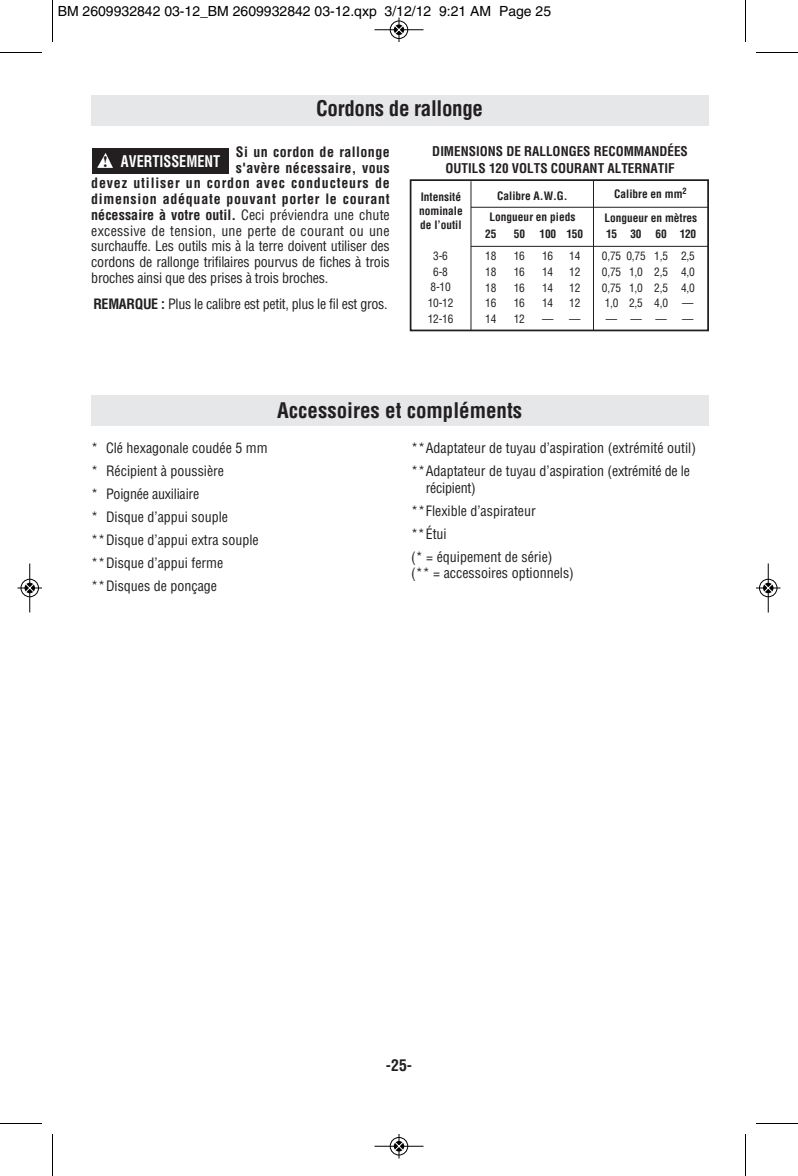
<style>
.page{position:relative;width:798px;height:1176px;background:#fff}
.page>*{position:absolute;margin:0;border:0;box-sizing:border-box;transform-origin:0 0}
.t1{font:700 condensed 21px "Helvetica";color:#231f20}
.t2{font:700 condensed 15.75px "Helvetica";color:#fff;scale:.9 1}
.t3{font:700 condensed 15.75px "Helvetica";color:#231f20}
.t4{font:condensed 14px/22.9px "Helvetica";color:#231f20}
.t5{font:700 condensed 14px "Helvetica";letter-spacing:.05em;color:#231f20}
.t6{font:14px "Helvetica";color:#000}
.t7{font:condensed 14px "Helvetica";letter-spacing:-.02em;color:#231f20}
.t8{font:700 condensed 14px "Helvetica";letter-spacing:.005em;color:#231f20}
.t9{font:700 condensed 14px "Helvetica";letter-spacing:.03em;color:#231f20}
.t10{font:condensed 14px "Helvetica";letter-spacing:.02em;color:#231f20}
.t11{font:700 condensed 13.12px/16.8px "Helvetica";color:#231f20;text-align:center}
.t12{font:condensed 11.38px/15.8px "Helvetica";letter-spacing:-.02em;color:#231f20;text-align:center}
.t13{font:700 condensed 11.38px/14px "Helvetica";color:#231f20}
.s1{font-weight:400}
.s2{font-weight:700}
.s3{font-family:"Times";font-stretch:normal;color:#231f20}
</style>
<div class="page">
<div style="left:92px;top:148px;width:137px;height:25px;background:#231f20"></div>
<svg style="left:97px;top:153px;width:16px;height:15px"></svg>
<div style="left:410px;top:179px;width:299px;height:152px;border:2px solid #231f20"></div>
<hr style="left:471px;top:207px;width:238px;height:1px;background:#231f20">
<hr style="left:471px;top:246px;width:238px;height:1px;background:#231f20">
<hr style="left:471px;top:181px;width:1px;height:149px;background:#231f20">
<hr style="left:593px;top:181px;width:1px;height:149px;background:#231f20">
<div style="left:91px;top:95px;width:617px;height:31px;background:#e6e7e9"></div>
<div style="left:91px;top:395px;width:618px;height:31px;background:#e6e7e9"></div>
<hr style="left:52px;top:0;width:1px;height:42px;background:#000">
<hr style="left:0;top:52px;width:42px;height:1px;background:#000">
<hr style="left:745px;top:0;width:1px;height:42px;background:#000">
<hr style="left:756px;top:52px;width:42px;height:1px;background:#000">
<hr style="left:52px;top:1134px;width:1px;height:42px;background:#000">
<hr style="left:0;top:1123px;width:42px;height:1px;background:#000">
<hr style="left:745px;top:1134px;width:1px;height:42px;background:#000">
<hr style="left:756px;top:1123px;width:42px;height:1px;background:#000">
<div style="left:390px;top:20px;width:18px;height:19px;border:1px solid #fff;border-radius:50%"></div>
<hr style="left:374px;top:29px;width:50px;height:1px;background:#000">
<div style="left:390px;top:21px;width:18px;height:18px;border:1px solid #000;border-radius:50%"></div>
<svg style="left:395px;top:18px;width:8px;height:24px"></svg>
<div style="left:390px;top:1137px;width:18px;height:19px;border:1px solid #fff;border-radius:50%"></div>
<hr style="left:374px;top:1146px;width:50px;height:1px;background:#000">
<div style="left:390px;top:1137px;width:18px;height:18px;border:1px solid #000;border-radius:50%"></div>
<svg style="left:395px;top:1134px;width:8px;height:24px"></svg>
<div style="left:20px;top:579px;width:19px;height:18px;border:1px solid #fff;border-radius:50%"></div>
<hr style="left:29px;top:564px;width:1px;height:48px;background:#000">
<div style="left:21px;top:579px;width:18px;height:18px;border:1px solid #000;border-radius:50%"></div>
<svg style="left:18px;top:584px;width:24px;height:8px"></svg>
<div style="left:759px;top:579px;width:19px;height:18px;border:1px solid #fff;border-radius:50%"></div>
<hr style="left:768px;top:564px;width:1px;height:48px;background:#000">
<div style="left:759px;top:579px;width:18px;height:18px;border:1px solid #000;border-radius:50%"></div>
<svg style="left:756px;top:584px;width:24px;height:8px"></svg>
<p class="t6" style="left:58px;top:6px;width:495px">BM 2609932842 03-12_BM 2609932842 03-12.qxp 3/12/12 9:21 AM Page 25</p>
<h1 class="t1" style="left:316px;top:97px;width:168px">Cordons de rallonge</h1>
<p class="t9" style="left:236px;top:144px;width:155px">Si un cordon de rallonge</p>
<p class="t9" style="left:236px;top:160px;width:155px">s'avère nécessaire, vous</p>
<p class="t5" style="left:91px;top:175px;width:300px">devez utiliser un cordon avec conducteurs de</p>
<p class="t5" style="left:91px;top:191px;width:300px">dimension adéquate pouvant porter le courant</p>
<p class="t8" style="left:91px;top:207px;width:300px">nécessaire à votre outil. <span class="s1">Ceci préviendra une chute</span></p>
<p class="t10" style="left:91px;top:223px;width:300px">excessive de tension, une perte de courant ou une</p>
<p class="t4" style="left:91px;top:235px;width:300px">surchauffe. Les outils mis à la terre doivent utiliser des</p>
<p class="t4" style="left:91px;top:251px;width:300px">cordons de rallonge trifilaires pourvus de fiches à trois</p>
<p class="t4" style="left:91px;top:267px;width:239px">broches ainsi que des prises à trois broches.</p>
<p class="t7" style="left:93px;top:296px;width:296px"><span class="s2">REMARQUE :</span> Plus le calibre est petit, plus le fil est gros.</p>
<p class="t2" style="left:103px;top:153px;width:132px"><span class="s3">!</span> AVERTISSEMENT</p>
<p class="t11" style="left:432px;top:143px;width:257px">DIMENSIONS DE RALLONGES RECOMMANDÉES<br>OUTILS 120 VOLTS COURANT ALTERNATIF</p>
<p class="t13" style="left:419px;top:190px;width:45px">Intensité nominale de l’outil</p>
<p class="t13" style="left:497px;top:189px;width:72px">Calibre A.W.G.</p>
<p class="t13" style="left:614px;top:187px;width:74px">Calibre en mm<sup>2</sup></p>
<p class="t13" style="left:490px;top:210px;width:87px">Longueur en pieds</p>
<p class="t13" style="left:604px;top:211px;width:94px">Longueur en mètres</p>
<p class="t13" style="left:485px;top:227px;width:13px">25</p>
<p class="t13" style="left:514px;top:227px;width:13px">50</p>
<p class="t13" style="left:540px;top:227px;width:45px">100 150</p>
<p class="t13" style="left:606px;top:227px;width:92px">15 30 60 120</p>
<p class="t12" style="left:428px;top:248px;width:27px">3-6<br>6-8<br>8-10<br>10-12<br>12-16</p>
<p class="t12" style="left:485px;top:248px;width:13px">18</p>
<p class="t12" style="left:514px;top:248px;width:13px">16</p>
<p class="t12" style="left:542px;top:248px;width:13px">16</p>
<p class="t12" style="left:569px;top:248px;width:13px">14</p>
<p class="t12" style="left:602px;top:248px;width:94px">0,75 0,75 1,5 2,5</p>
<p class="t12" style="left:485px;top:264px;width:13px">18</p>
<p class="t12" style="left:514px;top:264px;width:13px">16</p>
<p class="t12" style="left:542px;top:264px;width:13px">14</p>
<p class="t12" style="left:569px;top:264px;width:13px">12</p>
<p class="t12" style="left:602px;top:264px;width:94px">0,75 1,0 2,5 4,0</p>
<p class="t12" style="left:485px;top:280px;width:13px">18</p>
<p class="t12" style="left:514px;top:280px;width:13px">16</p>
<p class="t12" style="left:542px;top:280px;width:13px">14</p>
<p class="t12" style="left:569px;top:280px;width:13px">12</p>
<p class="t12" style="left:602px;top:280px;width:94px">0,75 1,0 2,5 4,0</p>
<p class="t12" style="left:485px;top:296px;width:13px">16</p>
<p class="t12" style="left:514px;top:296px;width:13px">16</p>
<p class="t12" style="left:542px;top:296px;width:13px">14</p>
<p class="t12" style="left:569px;top:296px;width:13px">12</p>
<p class="t12" style="left:605px;top:296px;width:65px">1,0 2,5 4,0</p>
<p class="t12" style="left:682px;top:296px;width:13px">—</p>
<p class="t12" style="left:485px;top:311px;width:13px">14</p>
<p class="t12" style="left:514px;top:311px;width:13px">12</p>
<p class="t12" style="left:542px;top:311px;width:40px">— —</p>
<p class="t12" style="left:606px;top:311px;width:62px">———</p>
<p class="t12" style="left:682px;top:311px;width:13px">—</p>
<h1 class="t1" style="left:277px;top:399px;width:246px">Accessoires et compléments</h1>
<p class="t4" style="left:91px;top:437px;width:178px">* Clé hexagonale coudée 5 mm * Récipient à poussière<br>* Poignée auxiliaire<br>* Disque d’appui souple **Disque d’appui extra souple **Disque d’appui ferme **Disques de ponçage</p>
<p class="t4" style="left:411px;top:437px;width:286px">**Adaptateur de tuyau d’aspiration (extrémité outil) **Adaptateur de tuyau d’aspiration (extrémité de le</p>
<p class="t4" style="left:411px;top:477px;width:143px;text-indent:15px">récipient)<br>**Flexible d’aspirateur **Étui<br>(* = équipement de série)</p>
<p class="t4" style="left:411px;top:562px;width:164px">(** = accessoires optionnels)</p>
<p class="t3" style="left:386px;top:1056px;width:28px">-25-</p>
</div>
